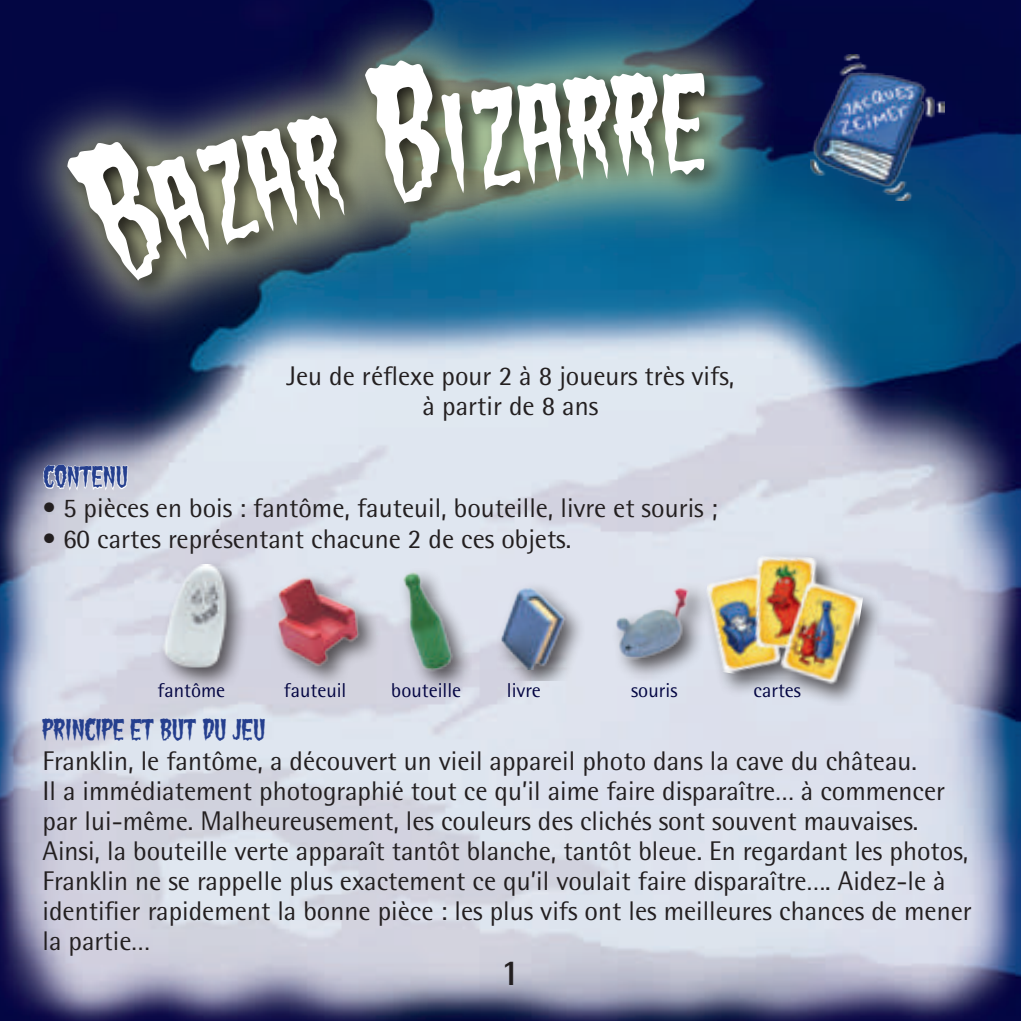
<style>
.page{position:relative;width:1021px;height:1021px;background:#fff}
.page>*{position:absolute;margin:0;border:0;box-sizing:border-box;transform-origin:0 0}
.t1{font:700 36px "Rotis Semi Sans";color:#231f20}
.t2{font:27px/30px "Rotis Semi Sans";color:#231f20;text-align:center}
.t3{font:27px "Green Fuz";color:#253f8e}
.t4{font:20.1px "Rotis Semi Sans";color:#030542}
</style>
<div class="page">
<img style="left:0;top:0;width:1020px;height:1020px">
<img style="left:0;top:0;width:945px;height:392px">
<img style="left:25px;top:0;width:920px;height:350px">
<div style="left:270px;top:570px;width:110px;height:117px;background:#231f20;opacity:.75"></div>
<img style="left:273px;top:574px;width:87px;height:93px">
<div style="left:157px;top:556px;width:91px;height:134px;background:#231f20;opacity:.75"></div>
<img style="left:153px;top:564px;width:80px;height:103px">
<div style="left:493px;top:568px;width:92px;height:112px;background:#231f20;opacity:.75"></div>
<img style="left:498px;top:569px;width:70px;height:101px">
<div style="left:395px;top:565px;width:77px;height:127px;background:#231f20;opacity:.75"></div>
<img style="left:401px;top:571px;width:54px;height:101px">
<div style="left:608px;top:579px;width:101px;height:102px;background:#dfe3ee"></div>
<img style="left:612px;top:578px;width:82px;height:100px">
<div style="left:698px;top:549px;width:186px;height:156px;background:#231f20;opacity:.75"></div>
<img style="left:694px;top:542px;width:174px;height:150px">
<img style="left:810px;top:54px;width:134px;height:146px">
<svg style="left:42px;top:452px;width:87px;height:42px"></svg>
<svg style="left:63px;top:110px;width:290px;height:178px;background:#505653"></svg>
<svg style="left:363px;top:54px;width:344px;height:153px;background:#5d7062"></svg>
<p class="t2" style="left:286px;top:360px;width:449px">Jeu de réflexe pour 2 à 8 joueurs très vifs, à partir de 8 ans</p>
<p class="t3" style="left:43px;top:460px;width:87px">CONTENU</p>
<p class="t2" style="left:43px;top:493px;width:676px">• 5 pièces en bois : fantôme, fauteuil, bouteille, livre et souris ;</p>
<p class="t2" style="left:43px;top:523px;width:530px">• 60 cartes représentant chacune 2 de ces objets.</p>
<p class="t4" style="left:157px;top:678px;width:69px">fantôme</p>
<p class="t4" style="left:284px;top:678px;width:64px">fauteuil</p>
<p class="t4" style="left:391px;top:678px;width:71px">bouteille</p>
<p class="t4" style="left:507px;top:678px;width:35px">livre</p>
<p class="t4" style="left:631px;top:678px;width:48px">souris</p>
<p class="t4" style="left:753px;top:678px;width:49px">cartes</p>
<p class="t3" style="left:43px;top:713px;width:224px">PRINCIPE ET BUT DU JEU</p>
<p class="t2" style="left:43px;top:745px;width:930px;text-align:left">Franklin, le fantôme, a découvert un vieil appareil photo dans la cave du château.<br>Il a immédiatement photographié tout ce qu’il aime faire disparaître… à commencer par lui-même. Malheureusement, les couleurs des clichés sont souvent mauvaises.<br>Ainsi, la bouteille verte apparaît tantôt blanche, tantôt bleue. En regardant les photos, Franklin ne se rappelle plus exactement ce qu’il voulait faire disparaître…. Aidez-le à identifier rapidement la bonne pièce : les plus vifs ont les meilleures chances de mener la partie…</p>
<h1 class="t1" style="left:501px;top:950px;width:21px">1</h1>
</div>
